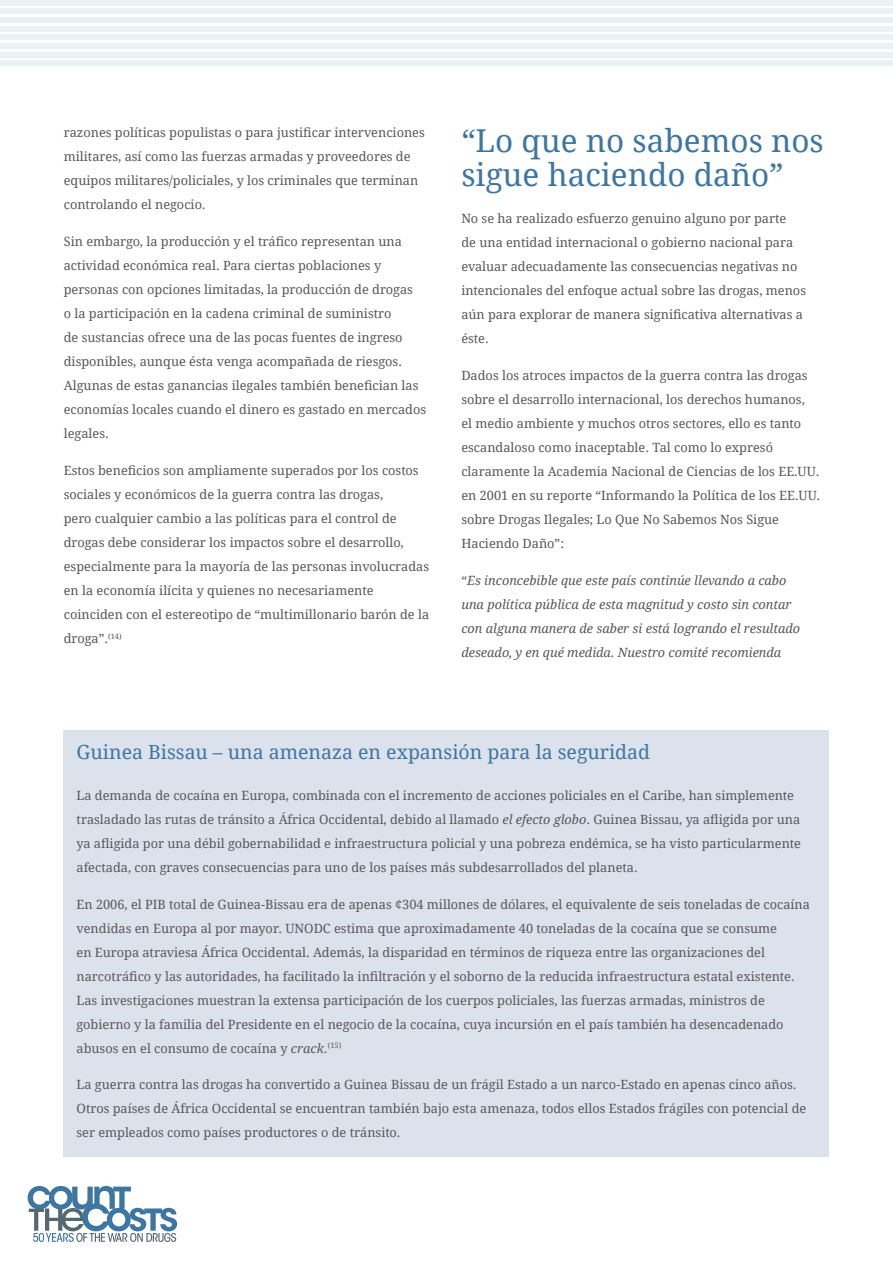
<style>
.page{position:relative;width:893px;height:1263px;background:#fff}
.page>*{position:absolute;margin:0;border:0;box-sizing:border-box;transform-origin:0 0}
.Body{font:31.5px/34.5px "Droid Serif";color:#3d76a1}
.Paragraph_Style_1{font:19.5px "Droid Serif";color:#3d76a1}
.Body-2{font:12.75px/24px "Droid Serif";color:#57585a}
.Case_study{font:12.75px/24px "Droid Serif";color:#57585a}
.Body-3{font:italic 12.75px/24px "Droid Serif";color:#57585a}
.s1{font-style:normal}
.s2{font-style:italic}
</style>
<div class="page">
<svg style="left:28px;top:1186px;width:149px;height:56px"></svg>
<div style="left:0;top:0;width:893px;height:5px;background:#e9f2f4"></div>
<div style="left:0;top:9px;width:893px;height:5px;background:#e9f2f4"></div>
<div style="left:0;top:17px;width:893px;height:6px;background:#e9f2f4"></div>
<div style="left:0;top:26px;width:893px;height:5px;background:#e9f2f4"></div>
<div style="left:0;top:35px;width:893px;height:5px;background:#e9f2f4"></div>
<div style="left:0;top:43px;width:893px;height:6px;background:#e9f2f4"></div>
<div style="left:0;top:52px;width:893px;height:5px;background:#e9f2f4"></div>
<div style="left:0;top:61px;width:893px;height:5px;background:#e9f2f4"></div>
<div style="left:64px;top:730px;width:765px;height:427px;background:#dce2ec"></div>
<p class="Body-2" style="left:64px;top:121px;width:363px">razones políticas populistas o para justificar intervenciones militares, así como las fuerzas armadas y proveedores de equipos militares/policiales, y los criminales que terminan controlando el negocio.</p>
<p class="Body-2" style="left:64px;top:230px;width:364px">Sin embargo, la producción y el tráfico representan una actividad económica real. Para ciertas poblaciones y personas con opciones limitadas, la producción de drogas<br>o la participación en la cadena criminal de suministro<br>de sustancias ofrece una de las pocas fuentes de ingreso disponibles, aunque ésta venga acompañada de riesgos.<br>Algunas de estas ganancias ilegales también benefician las economías locales cuando el dinero es gastado en mercados legales.</p>
<p class="Body-2" style="left:64px;top:458px;width:367px">Estos beneficios son ampliamente superados por los costos sociales y económicos de la guerra contra las drogas,<br>pero cualquier cambio a las políticas para el control de drogas debe considerar los impactos sobre el desarrollo, especialmente para la mayoría de las personas involucradas en la economía ilícita y quienes no necesariamente coinciden con el estereotipo de “multimillonario barón de la droga”.<sup>(14)</sup></p>
<p class="Body" style="left:461px;top:124px;width:364px">“Lo que no sabemos nos sigue haciendo daño”</p>
<p class="Body-2" style="left:461px;top:207px;width:346px">No se ha realizado esfuerzo genuino alguno por parte<br>de una entidad internacional o gobierno nacional para evaluar adecuadamente las consecuencias negativas no intencionales del enfoque actual sobre las drogas, menos aún para explorar de manera significativa alternativas a éste.</p>
<p class="Body-2" style="left:461px;top:363px;width:360px">Dados los atroces impactos de la guerra contra las drogas sobre el desarrollo internacional, los derechos humanos,<br>el medio ambiente y muchos otros sectores, ello es tanto escandaloso como inaceptable. Tal como lo expresó claramente la Academia Nacional de Ciencias de los EE.UU. en 2001 en su reporte “Informando la Política de los EE.UU. sobre Drogas Ilegales; Lo Que No Sabemos Nos Sigue Haciendo Daño”:</p>
<p class="Body-3" style="left:461px;top:568px;width:340px"><span class="s1">“</span>Es inconcebible que este país continúe llevando a cabo una política pública de esta magnitud y costo sin contar con alguna manera de saber si está logrando el resultado deseado, y en qué medida. Nuestro comité recomienda</p>
<p class="Paragraph_Style_1" style="left:77px;top:740px;width:575px">Guinea Bissau – una amenaza en expansión para la seguridad</p>
<p class="Case_study" style="left:77px;top:783px;width:726px">La demanda de cocaína en Europa, combinada con el incremento de acciones policiales en el Caribe, han simplemente trasladado las rutas de tránsito a África Occidental, debido al llamado <span class="s2">el efecto globo</span>. Guinea Bissau, ya afligida por una ya afligida por una débil gobernabilidad e infraestructura policial y una pobreza endémica, se ha visto particularmente afectada, con graves consecuencias para uno de los países más subdesarrollados del planeta.</p>
<p class="Case_study" style="left:77px;top:892px;width:735px">En 2006, el PIB total de Guinea-Bissau era de apenas ¢304 millones de dólares, el equivalente de seis toneladas de cocaína vendidas en Europa al por mayor. UNODC estima que aproximadamente 40 toneladas de la cocaína que se consume<br>en Europa atraviesa África Occidental. Además, la disparidad en términos de riqueza entre las organizaciones del narcotráfico y las autoridades, ha facilitado la infiltración y el soborno de la reducida infraestructura estatal existente.<br>Las investigaciones muestran la extensa participación de los cuerpos policiales, las fuerzas armadas, ministros de gobierno y la familia del Presidente en el negocio de la cocaína, cuya incursión en el país también ha desencadenado abusos en el consumo de cocaína y <span class="s2">crack.</span><sup>(15)</sup></p>
<p class="Case_study" style="left:77px;top:1073px;width:731px">La guerra contra las drogas ha convertido a Guinea Bissau de un frágil Estado a un narco-Estado en apenas cinco años.<br>Otros países de África Occidental se encuentran también bajo esta amenaza, todos ellos Estados frágiles con potencial de ser empleados como países productores o de tránsito.</p>
</div>
